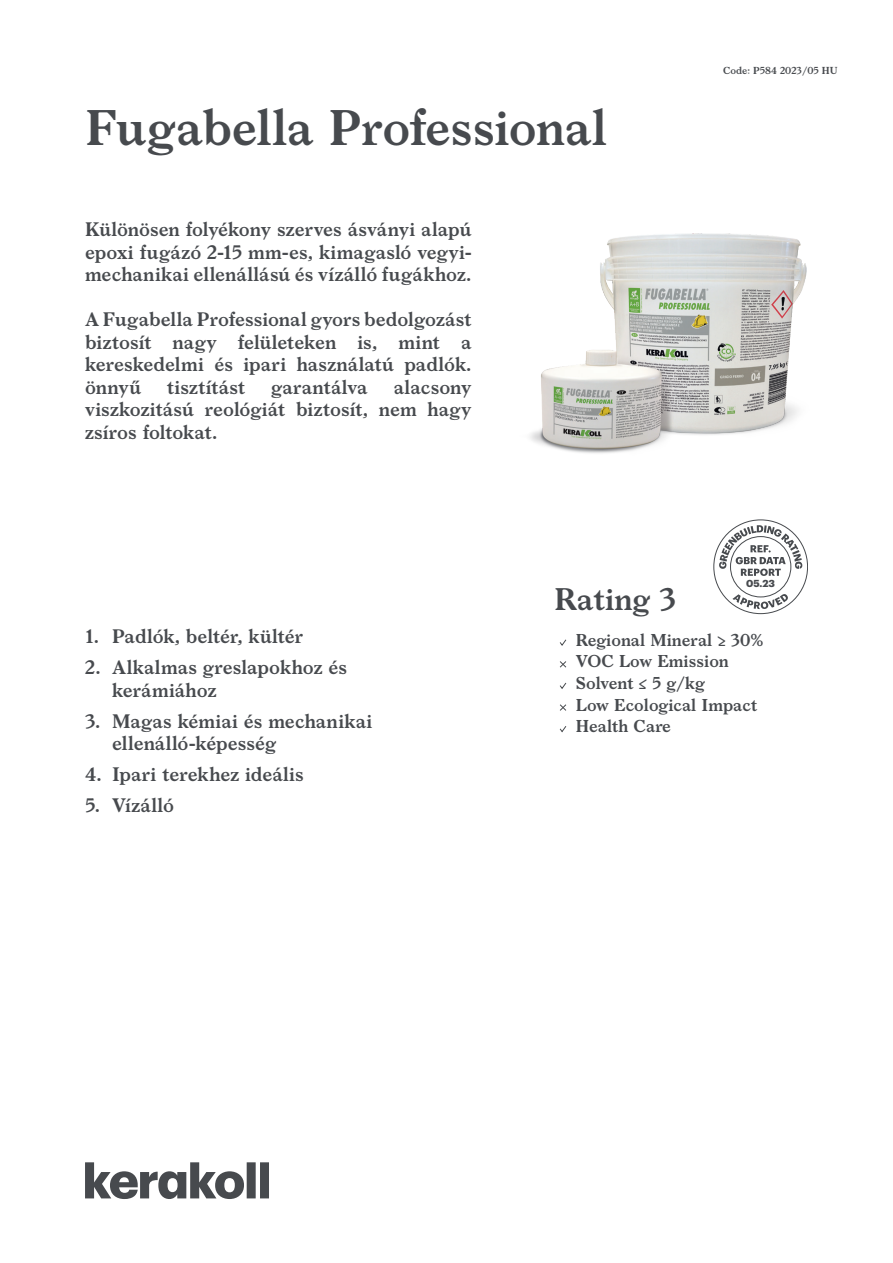
<style>
.page{position:relative;width:893px;height:1263px;background:#fff}
.page>*{position:absolute;margin:0;border:0;box-sizing:border-box;transform-origin:0 0}
.notag_cover_nome_prodotto{font:600 48px "Larish Neue";letter-spacing:-.005em;color:#474a4e}
.cover_eco{font:600 30px "Larish Neue";color:#474a4e}
.cover_descrizione_prodotto{font:600 18.75px/22.5px "Larish Neue";color:#474a4e;text-align:justify}
.notag_cover_voci_rating{font:600 16.5px "Larish Neue";color:#474a4e}
.cover_datareport{font:700 10.05px "Graphik";color:#474a4e}
.t1{font:600 9.75px "Larish Neue";color:#474a4e}
</style>
<div class="page">
<svg style="left:713px;top:519px;width:95px;height:95px"></svg>
<svg style="left:85px;top:1162px;width:184px;height:37px"></svg>
<svg style="left:559px;top:639px;width:8px;height:7px"></svg>
<svg style="left:559px;top:661px;width:8px;height:7px"></svg>
<svg style="left:560px;top:682px;width:7px;height:7px"></svg>
<svg style="left:560px;top:704px;width:7px;height:7px"></svg>
<svg style="left:559px;top:726px;width:8px;height:7px"></svg>
<img style="left:530px;top:233px;width:277px;height:220px">
<p class="notag_cover_nome_prodotto" style="left:85px;top:91px;width:523px">Fugabella Professional</p>
<p class="cover_descrizione_prodotto" style="left:85px;top:217px;width:388px">Különösen folyékony szerves ásványi alapú epoxi fugázó 2-15 mm-es, kimagasló vegyi&shy;mechanikai ellenállású és vízálló fugákhoz.</p>
<p class="cover_descrizione_prodotto" style="left:85px;top:307px;width:388px">A Fugabella Professional gyors bedolgozást biztosít nagy felületeken is, mint a kereskedelmi és ipari használatú padlók. önnyű</p>
<p class="cover_descrizione_prodotto" style="left:85px;top:374px;width:388px;text-indent:309px">alacsony viszkozitású reológiát biztosít, nem hagy zsíros foltokat.</p>
<p class="cover_descrizione_prodotto" style="left:167px;top:374px;width:79px">tisztítást</p>
<p class="cover_descrizione_prodotto" style="left:271px;top:374px;width:98px">garantálva</p>
<p class="t1" style="left:723px;top:63px;width:116px">Code: P584 2023/05 HU</p>
<p class="cover_descrizione_prodotto" style="left:85px;top:624px;width:220px">1. Padlók, beltér, kültér</p>
<p class="cover_descrizione_prodotto" style="left:112px;top:655px;width:237px;text-indent:-27px">2. Alkalmas greslapokhoz és kerámiához</p>
<p class="cover_descrizione_prodotto" style="left:112px;top:708px;width:262px;text-indent:-27px">3. Magas kémiai és mechanikai ellenálló-képesség</p>
<p class="cover_descrizione_prodotto" style="left:85px;top:762px;width:220px">4. Ipari terekhez ideális</p>
<p class="cover_descrizione_prodotto" style="left:85px;top:793px;width:91px">5. Vízálló</p>
<p class="cover_datareport" style="left:746px;top:575px;width:30px">05.23</p>
<p class="cover_eco" style="left:554px;top:576px;width:123px">Rating 3</p>
<p class="notag_cover_voci_rating" style="left:576px;top:627px;width:189px">Regional Mineral ≥ 30%</p>
<p class="notag_cover_voci_rating" style="left:576px;top:649px;width:155px">VOC Low Emission</p>
<p class="notag_cover_voci_rating" style="left:576px;top:670px;width:130px">Solvent ≤ 5 g/kg</p>
<p class="notag_cover_voci_rating" style="left:576px;top:692px;width:183px">Low Ecological Impact</p>
<p class="notag_cover_voci_rating" style="left:576px;top:713px;width:97px">Health Care</p>
</div>
